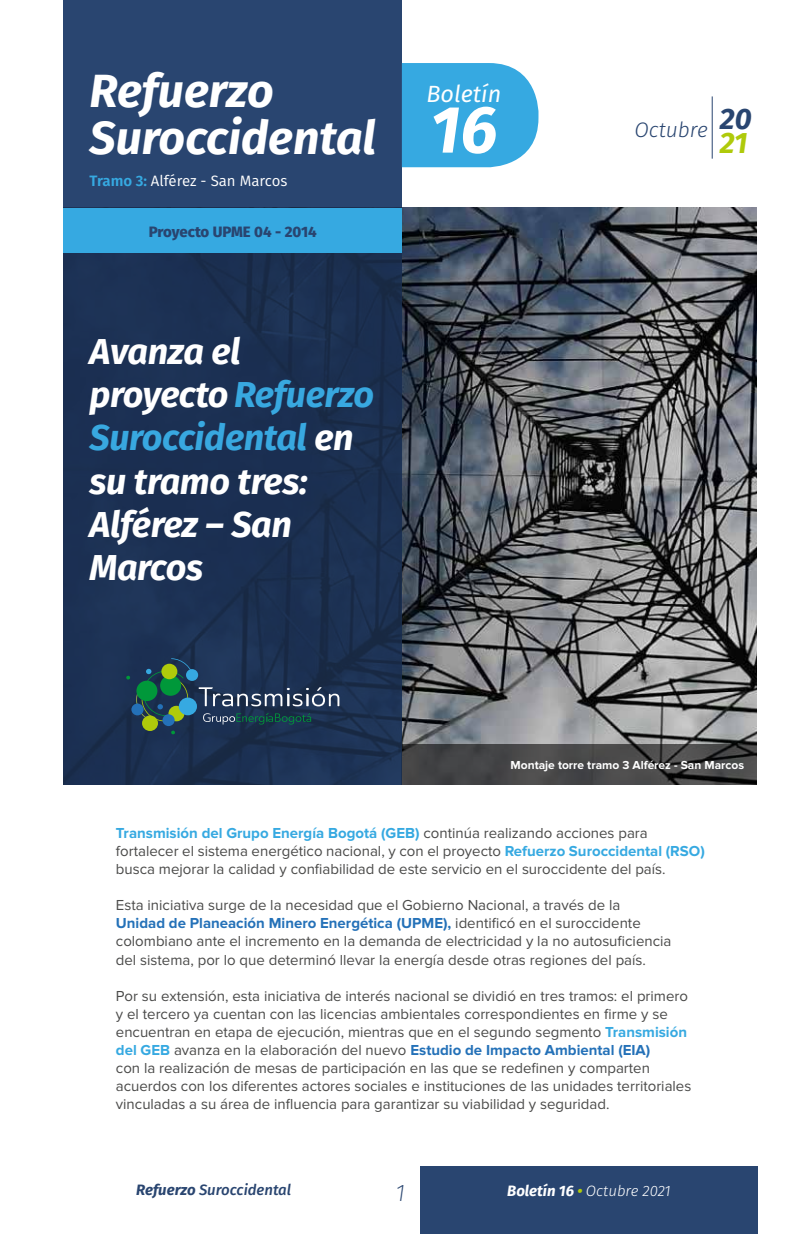
<style>
.page{position:relative;width:808px;height:1234px;background:#fff}
.page>*{position:absolute;margin:0;border:0;box-sizing:border-box;transform-origin:0 0}
.t1{font:italic 700 66.6px "Fira Sans";color:#fff}
.t2{font:italic 700 46.5px/46.8px "Fira Sans";color:#fff}
.t3{font:italic 700 36px/43.2px "Fira Sans";letter-spacing:-.01em;color:#fff}
.t4{font:italic 700 29.55px "Fira Sans";color:#afca0b}
.t5{font:italic 200 24px "Fira Sans";color:#294570}
.t6{font:italic 23.4px "Fira Sans";color:#fff}
.t7{font:italic 300 21px "Fira Sans";color:#294570}
.t8{font:15px/18px "Proxima Nova";color:#4a4a49}
.t9{font:15px "Fira Sans";color:#fff}
.t10{font:italic 500 15px "Fira Sans";color:#294570}
.t11{font:italic 300 15px "Fira Sans";color:#fff}
.t12{font:800 15px "Fira Sans";letter-spacing:-.005em;color:#294570}
.t13{font:700 12px "Proxima Nova";color:#fff}
.s1{font-weight:600;color:#36a9e1}
.s2{color:#38a8e0}
.s3{font-weight:700;color:#36a9e1}
.s4{font-weight:700;color:#2471b8}
.s5{font-weight:700}
.s6{font-weight:700;color:#afca0b}
</style>
<div class="page">
<div style="left:420px;top:1165px;width:338px;height:68px;background:#294570"></div>
<img style="left:402px;top:208px;width:355px;height:536px">
<svg style="left:402px;top:744px;width:355px;height:40px;background:#434344"></svg>
<svg style="left:64px;top:0;width:338px;height:784px;background:#1f365a"></svg>
<div style="left:402px;top:63px;width:136px;height:104px;background:#36a9e1"></div>
<div style="left:142px;top:715px;width:16px;height:15px;background:#afca0b;border-radius:50%"></div>
<svg style="left:171px;top:730px;width:4px;height:4px"></svg>
<svg style="left:162px;top:714px;width:13px;height:12px"></svg>
<svg style="left:131px;top:703px;width:13px;height:12px"></svg>
<svg style="left:126px;top:675px;width:4px;height:4px"></svg>
<svg style="left:136px;top:658px;width:203px;height:66px;background:#2b4b5a"></svg>
<div style="left:64px;top:208px;width:338px;height:44px;background:#36a9e1"></div>
<hr style="left:712px;top:96px;width:1px;height:63px;background:#294570">
<h2 class="t2" style="left:90px;top:64px;width:288px">Refuerzo<br>Suroccidental</h2>
<h3 class="t6" style="left:426px;top:76px;width:76px">Boletín</h3>
<h1 class="t1" style="left:430px;top:73px;width:69px">16</h1>
<p class="t9" style="left:90px;top:169px;width:199px"><span class="s1">Tramo 3:</span> Alférez - San Marcos</p>
<p class="t12" style="left:149px;top:219px;width:170px">Proyecto UPME 04 - 2014</p>
<h3 class="t3" style="left:90px;top:327px;width:286px">Avanza el proyecto <span class="s2">Refuerzo<br>Suroccidental</span> en su tramo tres:<br>Alférez – San<br>Marcos</h3>
<h3 class="t7" style="left:634px;top:115px;width:119px">Octubre <sup>20</sup></h3>
<h3 class="t4" style="left:720px;top:118px;width:29px">21</h3>
<p class="t13" style="left:511px;top:758px;width:235px">Montaje torre tramo 3 Alférez - San Marcos</p>
<p class="t8" style="left:116px;top:824px;width:590px"><span class="s3">Transmisión del Grupo Energía Bogotá (GEB)</span> continúa realizando acciones para fortalecer el sistema energético nacional, y con el proyecto <span class="s3">Refuerzo Suroccidental (RSO) </span>busca mejorar la calidad y confiabilidad de este servicio en el suroccidente del país.</p>
<p class="t8" style="left:116px;top:896px;width:557px">Esta iniciativa surge de la necesidad que el Gobierno Nacional, a través de la <span class="s4">Unidad de Planeación Minero Energética (UPME),</span> identificó en el suroccidente colombiano ante el incremento en la demanda de electricidad y la no autosuficiencia del sistema, por lo que determinó llevar la energía desde otras regiones del país.</p>
<p class="t8" style="left:116px;top:986px;width:577px">Por su extensión, esta iniciativa de interés nacional se dividió en tres tramos: el primero y el tercero ya cuentan con las licencias ambientales correspondientes en firme y se encuentran en etapa de ejecución, mientras que en el segundo segmento <span class="s3">Transmisión del GEB</span> avanza en la elaboración del nuevo <span class="s4">Estudio de Impacto Ambiental (EIA)<br></span>con la realización de mesas de participación en las que se redefinen y comparten acuerdos con los diferentes actores sociales e instituciones de las unidades territoriales vinculadas a su área de influencia para garantizar su viabilidad y seguridad.</p>
<p class="t10" style="left:136px;top:1177px;width:156px"><span class="s5">Refuerzo</span> Suroccidental</p>
<h3 class="t5" style="left:396px;top:1175px;width:11px">1</h3>
<p class="t11" style="left:507px;top:1180px;width:165px"><span class="s5">Boletín 16</span> <span class="s6">•</span> Octubre 2021</p>
</div>
